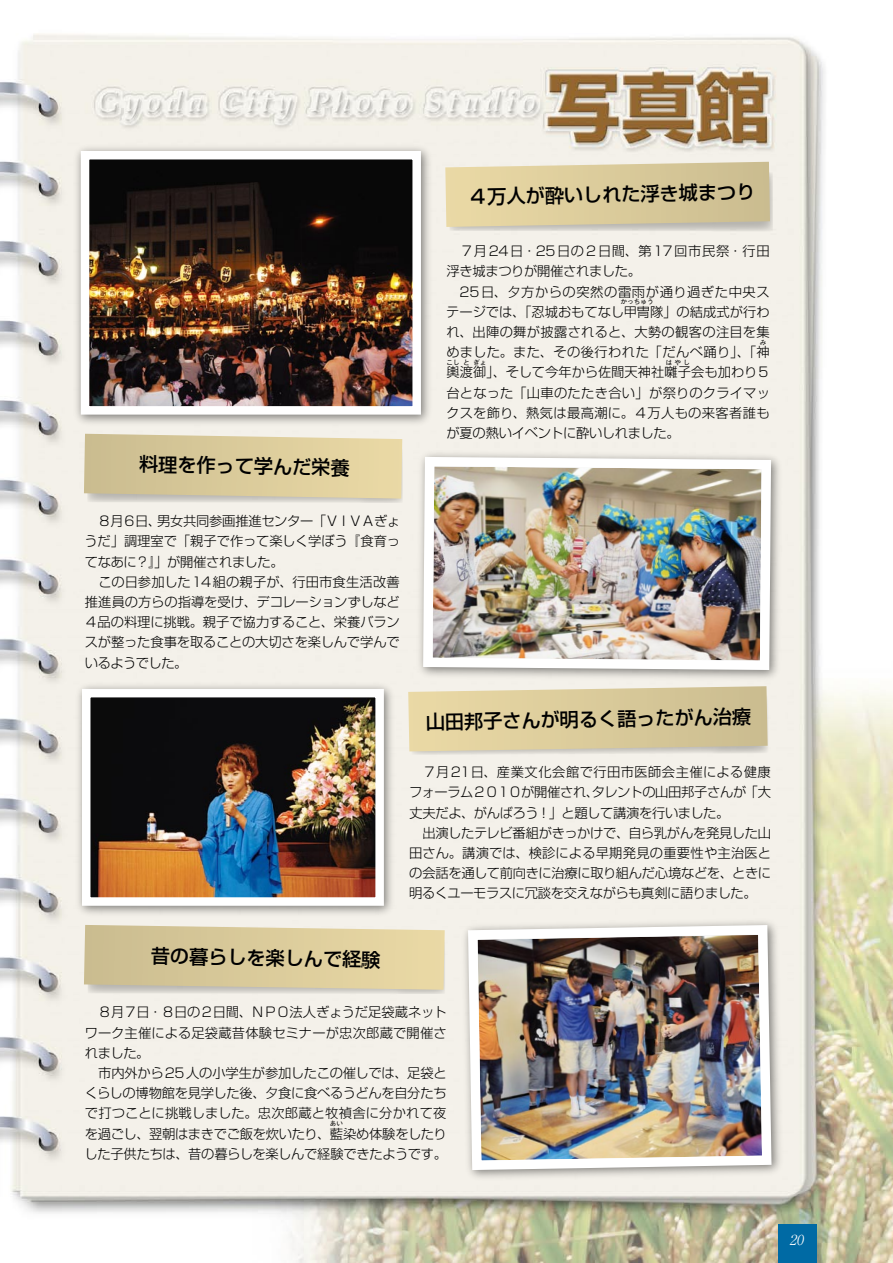
<style>
.page{position:relative;width:893px;height:1263px;background:#fff}
.page>*{position:absolute;margin:0;border:0;box-sizing:border-box;transform-origin:0 0}
.t1{font:500 19.2px "Shin Go Pro";color:#000}
.t2{font:italic 300 13.8px "Ryumin Pro";color:#fff}
.t3{font:300 13.35px/20.2px "Shin Go Pro";letter-spacing:-.015em;color:#000}
.t4{font:300 13.35px/20.2px "Shin Go Pro";letter-spacing:.005em;color:#000}
.t5{font:300 13.35px/20.2px "Shin Go Pro";letter-spacing:.025em;color:#000}
.t6{font:300 6.6px "Shin Go Pro";color:#000}
</style>
<div class="page">
<img style="left:0;top:33px;width:893px;height:1230px">
<div style="left:778px;top:1225px;width:38px;height:38px;background:#006aa4"></div>
<div style="left:74px;top:681px;width:322px;height:238px;background:#000;opacity:.5"></div>
<img style="left:78px;top:685px;width:310px;height:225px">
<div style="left:73px;top:143px;width:361px;height:285px;background:#000;opacity:.5"></div>
<img style="left:77px;top:147px;width:348px;height:272px">
<svg style="left:408px;top:686px;width:10px;height:69px"></svg>
<svg style="left:84px;top:434px;width:319px;height:69px;background:#dacca2"></svg>
<svg style="left:84px;top:925px;width:334px;height:69px;background:#d9cba1"></svg>
<div style="left:415px;top:449px;width:370px;height:233px;background:#000;opacity:.5"></div>
<img style="left:418px;top:452px;width:358px;height:811px">
<div style="left:460px;top:917px;width:324px;height:266px;background:#000;opacity:.5"></div>
<img style="left:463px;top:920px;width:313px;height:255px">
<svg style="left:445px;top:162px;width:328px;height:70px;background:#dacca3"></svg>
<h1 class="t1" style="left:140px;top:448px;width:212px;rotate:1deg">料理を作って学んだ栄養</h1>
<p class="t3" style="left:157px;top:509px;width:244px">男女共同参画推進センター「ＶＩＶＡぎょ</p>
<p class="t3" style="left:85px;top:509px;width:317px">　８月６日、<br>うだ」調理室で「親子で作って楽しく学ぼう『食育ってなあに？』」が開催されました。<br>　この日参加した14組の親子が、行田市食生活改善推進員の方らの指導を受け、デコレーションずしなど<br>４品の料理に挑戦。親子で協力すること、栄養バランスが整った食事を取ることの大切さを楽しんで学んでいるようでした。</p>
<h1 class="t1" style="left:468px;top:181px;width:289px;rotate:-1deg">４万人が酔いしれた浮き城まつり</h1>
<p class="t4" style="left:446px;top:239px;width:325px">　７月24日・25日の２日間、第17回市民祭・行田浮き城まつりが開催されました。<br>　25日、夕方からの突然の雷雨が通り過ぎた中央ステージでは、「忍城おもてなし甲冑隊」の結成式が行わ</p>
<p class="t6" style="left:620px;top:296px;width:35px">かっちゅう</p>
<p class="t5" style="left:446px;top:320px;width:325px">れ、出陣の舞が披露されると、大勢の観客の注目を集めました。また、その後行われた「だんべ踊り」、「神</p>
<p class="t6" style="left:760px;top:337px;width:8px">み</p>
<p class="t3" style="left:446px;top:361px;width:325px">輿渡御」、そして今年から佐間天神社囃子会も加わり５</p>
<p class="t6" style="left:446px;top:357px;width:15px">こし</p>
<p class="t6" style="left:463px;top:357px;width:8px">と</p>
<p class="t6" style="left:473px;top:357px;width:15px">ぎょ</p>
<p class="t6" style="left:666px;top:357px;width:26px">はやし</p>
<p class="t3" style="left:446px;top:381px;width:325px;text-align:justify">台となった「山車のたたき合い」が祭りのクライマックスを飾り、熱気は最高潮に。４万人もの来客者誰もが夏の熱いイベントに酔いしれました。</p>
<h1 class="t1" style="left:426px;top:706px;width:327px;rotate:-1deg">山田邦子さんが明るく語ったがん治療</h1>
<p class="t3" style="left:409px;top:760px;width:363px">　７月21日、産業文化会館で行田市医師会主催による健康フォーラム２０１０が開催されタレントの山田邦子さんが「大</p>
<p class="t3" style="left:409px;top:780px;width:363px;text-indent:177px">、<br>丈夫だよ、がんばろう！」と題して講演を行いました。<br>　出演したテレビ番組がきっかけで、自ら乳がんを発見した山田さん。講演では、検診による早期発見の重要性や主治医との会話を通して前向きに治療に取り組んだ心境などを、ときに明るくユーモラスに冗談を交えながらも真剣に語りました。</p>
<h1 class="t1" style="left:151px;top:940px;width:231px;rotate:1deg">昔の暮らしを楽しんで経験</h1>
<p class="t3" style="left:85px;top:1000px;width:364px">　８月７日・８日の２日間、ＮＰＯ法人ぎょうだ足袋蔵ネットワーク主催による足袋蔵昔体験セミナーが忠次郎蔵で開催されました。<br>　市内外から25人の小学生が参加したこの催しでは、足袋とくらしの博物館を見学した後、夕食に食べるうどんを自分たちで打つことに挑戦しました。忠次郎蔵と牧禎舎に分かれて夜を過ごし、翌朝はまきでご飯を炊いたり、藍染め体験をしたり</p>
<p class="t6" style="left:330px;top:1118px;width:15px">あい</p>
<p class="t3" style="left:85px;top:1142px;width:364px">した子供たちは、昔の暮らしを楽しんで経験できたようです。</p>
<p class="t2" style="left:789px;top:1229px;width:19px">20</p>
</div>
